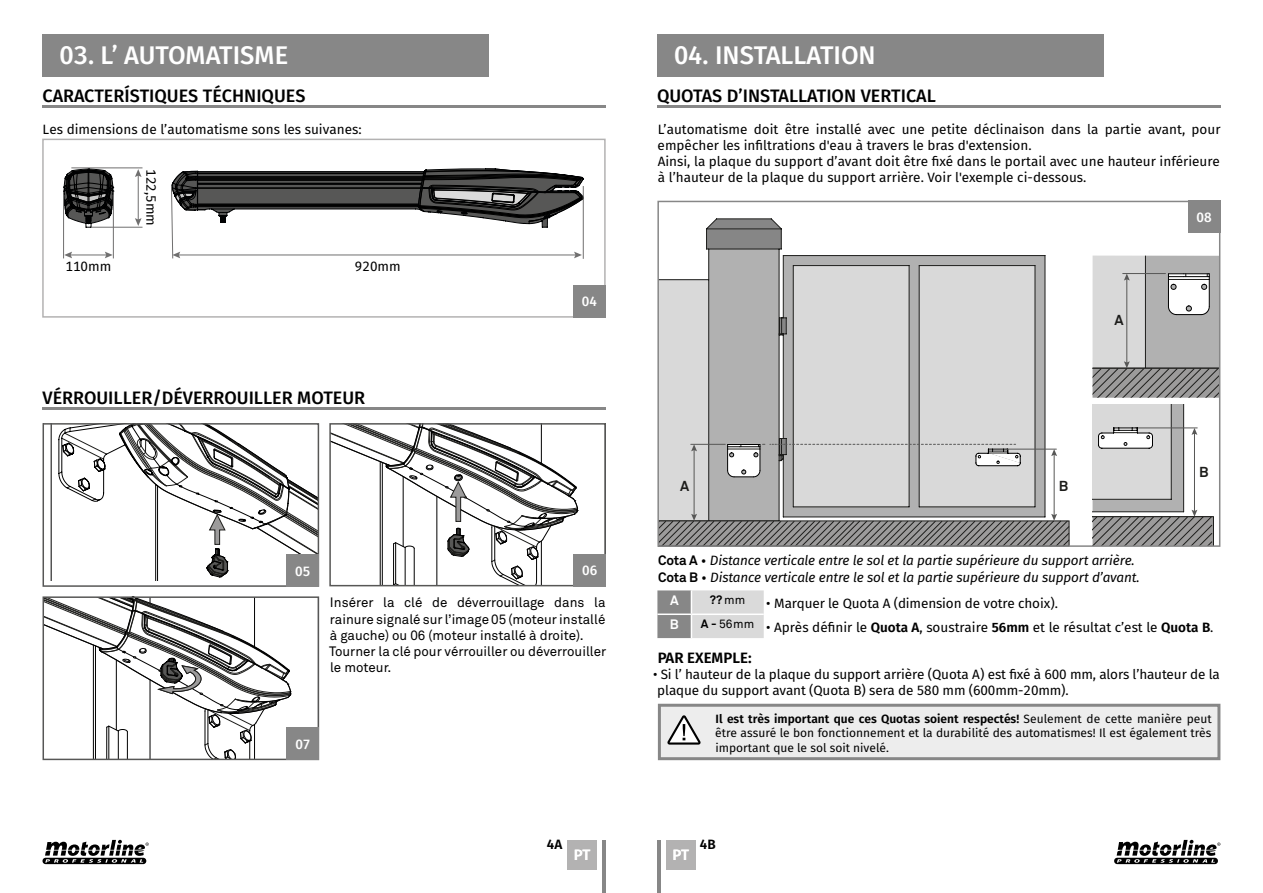
<style>
.page{position:relative;width:1263px;height:893px;background:#fff}
.page>*{position:absolute;margin:0;border:0;box-sizing:border-box;transform-origin:0 0}
.t1{font:500 25.5px "Fira Sans";color:#fff}
.t2{font:500 18px "Fira Sans";color:#000}
.t3{font:600 15px "Fira Sans";color:#000}
.t4{font:500 15px "Fira Sans";color:#fff}
.t5{font:700 14.25px "Akkurat Pro";color:#1d1d1b}
.t6{font:13.5px/16.2px "Fira Sans";color:#000}
.t7{font:13.5px/16.2px "Akkurat Pro";color:#000}
.t8{font:italic 13.5px/16.2px "Fira Sans";letter-spacing:-.01em;color:#000}
.t9{font:500 13.5px "Fira Sans";color:#fff}
.t10{font:600 13.5px "Fira Sans";color:#000}
.t11{font:700 13.5px "Akkurat Pro";color:#fff}
.t12{font:12px/14.4px "Fira Sans";color:#000;text-align:justify}
.t13{font:12px "Akkurat Pro";color:#000}
.t14{font:700 12px "Akkurat Pro";color:#000}
.s1{font-family:"Akkurat Pro";font-weight:700;font-style:normal}
.s2{font-family:"Akkurat Pro";font-style:normal}
.s3{font-weight:600}
.s4{font-weight:400}
.s5{font-weight:700}
</style>
<div class="page">
<div style="left:657px;top:34px;width:446px;height:43px;background:#878787"></div>
<div style="left:43px;top:34px;width:446px;height:43px;background:#878787"></div>
<hr style="left:43px;top:105px;width:563px;height:3px;background:#878787">
<hr style="left:657px;top:105px;width:563px;height:3px;background:#878787">
<div style="left:666px;top:840px;width:30px;height:29px;background:#b3b2b2"></div>
<div style="left:567px;top:840px;width:30px;height:29px;background:#b3b2b2"></div>
<hr style="left:603px;top:840px;width:3px;height:53px;background:#878787">
<hr style="left:657px;top:840px;width:3px;height:53px;background:#878787">
<svg style="left:50px;top:426px;width:266px;height:154px"></svg>
<div style="left:43px;top:423px;width:276px;height:164px;border:2px solid #575756"></div>
<svg style="left:332px;top:426px;width:246px;height:157px"></svg>
<div style="left:329px;top:423px;width:277px;height:163px;border:2px solid #575756"></div>
<div style="left:573px;top:554px;width:33px;height:32px;background:#878787"></div>
<svg style="left:46px;top:599px;width:245px;height:158px"></svg>
<div style="left:43px;top:596px;width:276px;height:164px;border:2px solid #575756"></div>
<div style="left:42px;top:139px;width:564px;height:179px;border:2px solid #b3b2b2"></div>
<div style="left:1145px;top:256px;width:75px;height:112px;background:#b1b1b1"></div>
<div style="left:1092px;top:256px;width:53px;height:112px;background:#d9d9d9"></div>
<hr style="left:1145px;top:256px;width:1px;height:112px;background:#1d1d1b">
<hr style="left:1123px;top:273px;width:42px;height:1px;background:#575756">
<hr style="left:1126px;top:278px;width:1px;height:85px;background:#575756">
<svg style="left:1124px;top:274px;width:6px;height:7px"></svg>
<svg style="left:1092px;top:361px;width:125px;height:37px"></svg>
<svg style="left:1168px;top:274px;width:42px;height:41px;background:#d6d6d6"></svg>
<svg style="left:660px;top:219px;width:409px;height:325px"></svg>
<hr style="left:1006px;top:449px;width:50px;height:1px;background:#575756">
<svg style="left:1092px;top:404px;width:121px;height:140px"></svg>
<div style="left:657px;top:201px;width:563px;height:346px;border:2px solid #878787"></div>
<div style="left:1188px;top:201px;width:32px;height:32px;background:#878787"></div>
<div style="left:287px;top:554px;width:32px;height:33px;background:#878787"></div>
<div style="left:287px;top:728px;width:32px;height:32px;background:#878787"></div>
<div style="left:573px;top:285px;width:33px;height:33px;background:#878787"></div>
<svg style="left:64px;top:169px;width:50px;height:58px;background:#484848"></svg>
<hr style="left:63px;top:192px;width:1px;height:66px;background:#706f6f">
<hr style="left:113px;top:192px;width:1px;height:66px;background:#706f6f">
<hr style="left:71px;top:168px;width:71px;height:1px;background:#706f6f">
<hr style="left:92px;top:227px;width:50px;height:1px;background:#706f6f">
<svg style="left:171px;top:169px;width:413px;height:90px"></svg>
<hr style="left:70px;top:255px;width:37px;height:1px;background:#706f6f">
<svg style="left:64px;top:252px;width:8px;height:6px"></svg>
<svg style="left:105px;top:252px;width:8px;height:6px"></svg>
<hr style="left:138px;top:174px;width:1px;height:47px;background:#706f6f">
<svg style="left:135px;top:169px;width:7px;height:8px"></svg>
<svg style="left:135px;top:218px;width:7px;height:8px"></svg>
<svg style="left:1114px;top:840px;width:106px;height:24px"></svg>
<svg style="left:43px;top:840px;width:106px;height:24px"></svg>
<div style="left:658px;top:704px;width:562px;height:56px;background:#ededed;border:3px solid #878787"></div>
<svg style="left:667px;top:715px;width:34px;height:30px"></svg>
<svg style="left:657px;top:590px;width:107px;height:48px;background:#c3c3c3"></svg>
<hr style="left:43px;top:407px;width:563px;height:3px;background:#878787">
<h1 class="t1" style="left:60px;top:35px;width:230px">03. L’ AUTOMATISME</h1>
<h2 class="t2" style="left:43px;top:81px;width:264px">CARACTERÍSTIQUES TÉCHNIQUES</h2>
<p class="t6" style="left:43px;top:121px;width:320px">Les dimensions de l’automatisme sons les suivanes:</p>
<p class="t6" style="left:160px;top:169px;width:58px;rotate:90deg">122,5mm</p>
<p class="t6" style="left:66px;top:258px;width:47px">110mm</p>
<p class="t6" style="left:355px;top:258px;width:47px">920mm</p>
<h2 class="t2" style="left:43px;top:383px;width:324px">VÉRROUILLER/DÉVERROUILLER MOTEUR</h2>
<p class="t9" style="left:295px;top:560px;width:17px">05</p>
<p class="t9" style="left:582px;top:291px;width:17px">04</p>
<p class="t9" style="left:582px;top:560px;width:17px">06</p>
<p class="t7" style="left:329px;top:595px;width:279px">Insérer la clé de déverrouillage dans la rainure signalé sur l’image 05 (moteur installé à gauche) ou 06 (moteur installé à droite).<br>Tourner la clé pour vérrouiller ou déverrouiller le moteur.</p>
<p class="t9" style="left:295px;top:733px;width:17px">07</p>
<h1 class="t1" style="left:674px;top:35px;width:203px">04. INSTALLATION</h1>
<h2 class="t2" style="left:657px;top:81px;width:280px">QUOTAS D’INSTALLATION VERTICAL</h2>
<p class="t6" style="left:658px;top:121px;width:564px">L’automatisme doit être installé avec une petite déclinaison dans la partie avant, pour empêcher les infiltrations d'eau à travers le bras d'extension.<br>Ainsi, la plaque du support d’avant doit être fixé dans le portail avec une hauteur inférieure à l’hauteur de la plaque du support arrière. Voir l'exemple ci-dessous.</p>
<p class="t5" style="left:680px;top:477px;width:11px">A</p>
<p class="t5" style="left:1114px;top:311px;width:11px">A</p>
<p class="t5" style="left:1059px;top:477px;width:11px">B</p>
<p class="t9" style="left:1196px;top:206px;width:17px">08</p>
<p class="t5" style="left:1199px;top:463px;width:11px">B</p>
<p class="t8" style="left:658px;top:552px;width:483px"><span class="s1">Cota A</span> <span class="s2">•</span> Distance verticale entre le sol et la partie supérieure du support arrière.<br><span class="s1">Cota B</span> <span class="s2">•</span> Distance verticale entre le sol et la partie supérieure du support d’avant.</p>
<p class="t6" style="left:766px;top:595px;width:293px">• Marquer le Quota A (dimension de votre choix).</p>
<p class="t6" style="left:766px;top:618px;width:449px">• Après définir le <span class="s3">Quota A</span>, soustraire <span class="s3">56mm</span> et le résultat c’est le <span class="s3">Quota B</span>.</p>
<p class="t11" style="left:670px;top:592px;width:10px">A</p>
<p class="t14" style="left:710px;top:592px;width:37px">?? <span class="s4">mm</span></p>
<p class="t11" style="left:670px;top:616px;width:10px">B</p>
<p class="t13" style="left:701px;top:617px;width:55px"><span class="s5">A -</span> 56mm</p>
<p class="t3" style="left:658px;top:645px;width:95px">PAR EXEMPLE:</p>
<p class="t6" style="left:657px;top:666px;width:564px;text-indent:-4px">• Si l’ hauteur de la plaque du support arrière (Quota A) est fixé à 600 mm, alors l’hauteur de la plaque du support avant (Quota B) sera de 580 mm (600mm-20mm).</p>
<p class="t12" style="left:715px;top:711px;width:498px"><span class="s3">Il est très important que ces Quotas soient respectés!</span> Seulement de cette manière peut être assuré le bon fonctionnement et la durabilité des automatismes! Il est également très important que le sol soit nivelé.</p>
<p class="t10" style="left:547px;top:833px;width:17px">4A</p>
<p class="t10" style="left:700px;top:833px;width:17px">4B</p>
<p class="t4" style="left:574px;top:842px;width:18px">PT</p>
<p class="t4" style="left:672px;top:842px;width:18px">PT</p>
</div>
